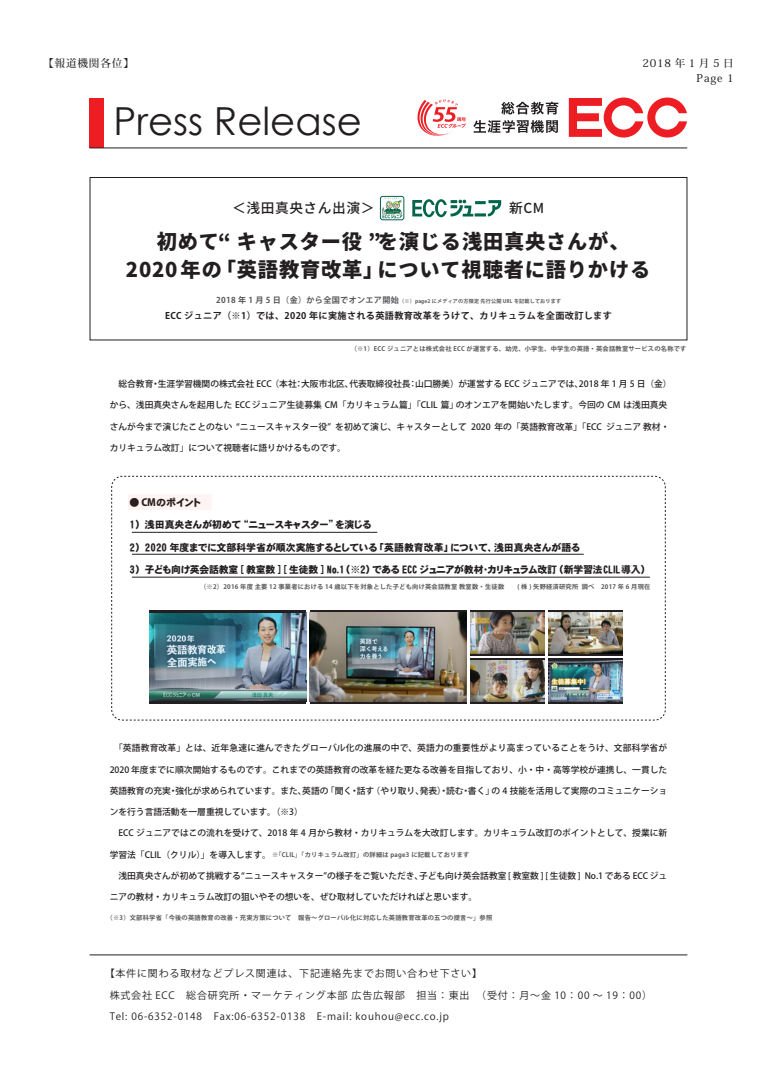
<style>
.page{position:relative;width:777px;height:1085px;background:#fff}
.page>*{position:absolute;margin:0;border:0;box-sizing:border-box;transform-origin:0 0}
.t1{font:38.62px "Century Gothic";color:#231f20}
.t2{font:900 20.25px/28.5px "Noto Sans CJ Kjp";letter-spacing:.04em;color:#231f20;text-align:center}
.t3{font:500 13.75px "Noto Sans CJ Kjp";letter-spacing:.04em;color:#231f20}
.t4{font:500 10.62px/15.4px "Koz Min Pro";letter-spacing:.08em;color:#231f20;text-align:right}
.t5{font:10px/21.2px "Koz Go Pro";letter-spacing:.08em;color:#231f20}
.t6{font:9.88px "HGP Heisei Kakugothictai W9";color:#231f20}
.t7{font:9.88px "HGP Heisei Kakugothictai W9";letter-spacing:-.02em;color:#231f20}
.t8{font:700 9.12px "Koz Go Pro";letter-spacing:.035em;color:#231f20}
.t9{font:500 8.75px "Koz Go Pro";color:#231f20}
.t10{font:500 8.75px "Koz Go Pro";letter-spacing:.025em;color:#231f20}
.t11{font:700 6.25px "Koz Go Pro";letter-spacing:.035em;color:#57585a}
.t12{font:700 5.12px "Koz Go Pro";letter-spacing:.035em;color:#57585a}
.s1{font-size:8.12px}
.s2{font-family:"Koz Go Pr 6 N";font-weight:800;font-size:10px}
</style>
<div class="page">
<div style="left:128px;top:494px;width:84px;height:16px;background:#fef4f4"></div>
<hr style="left:132px;top:554px;width:451px;height:1px;background:#231f20">
<svg style="left:417px;top:99px;width:49px;height:37px"></svg>
<svg style="left:569px;top:98px;width:118px;height:40px"></svg>
<svg style="left:501px;top:102px;width:57px;height:12px"></svg>
<svg style="left:473px;top:120px;width:85px;height:13px"></svg>
<div style="left:89px;top:98px;width:15px;height:50px;background:#ee1d23"></div>
<hr style="left:89px;top:148px;width:598px;height:1px;background:#231f20">
<hr style="left:90px;top:954px;width:597px;height:1px;background:#231f20">
<div style="left:90px;top:177px;width:597px;height:163px;border:1px solid #231f20"></div>
<img style="left:149px;top:613px;width:157px;height:88px">
<hr style="left:149px;top:610px;width:157px;height:3px;background:#231f20">
<hr style="left:149px;top:701px;width:157px;height:3px;background:#231f20">
<hr style="left:310px;top:610px;width:156px;height:3px;background:#231f20">
<hr style="left:310px;top:701px;width:156px;height:3px;background:#231f20">
<img style="left:310px;top:613px;width:156px;height:88px">
<img style="left:470px;top:612px;width:75px;height:42px">
<hr style="left:470px;top:610px;width:75px;height:2px;background:#231f20">
<hr style="left:470px;top:654px;width:75px;height:1px;background:#231f20">
<img style="left:470px;top:660px;width:75px;height:42px">
<hr style="left:470px;top:658px;width:75px;height:2px;background:#231f20">
<hr style="left:470px;top:702px;width:75px;height:2px;background:#231f20">
<img style="left:548px;top:612px;width:74px;height:42px">
<hr style="left:548px;top:610px;width:74px;height:2px;background:#231f20">
<hr style="left:548px;top:654px;width:74px;height:1px;background:#231f20">
<img style="left:548px;top:660px;width:74px;height:42px">
<hr style="left:548px;top:658px;width:74px;height:2px;background:#231f20">
<hr style="left:548px;top:702px;width:74px;height:2px;background:#231f20">
<hr style="left:132px;top:532px;width:245px;height:1px;background:#231f20">
<hr style="left:132px;top:577px;width:518px;height:1px;background:#231f20">
<div style="left:111px;top:476px;width:554px;height:244px;border:1px dashed #231f20;border-radius:11px"></div>
<div style="left:380px;top:196px;width:24px;height:24px;border:1px solid #02644b;border-radius:2px"></div>
<svg style="left:382px;top:197px;width:20px;height:22px"></svg>
<svg style="left:412px;top:199px;width:89px;height:18px"></svg>
<p class="t4" style="left:43px;top:55px;width:92px">【報道機関各位】</p>
<p class="t4" style="left:642px;top:55px;width:93px">2018年1月5日<br>Page 1</p>
<h1 class="t1" style="left:114px;top:94px;width:250px">Press Release</h1>
<h3 class="t3" style="left:232px;top:201px;width:144px">＜浅田真央さん出演＞</h3>
<h3 class="t3" style="left:509px;top:201px;width:37px">新CM</h3>
<h2 class="t2" style="left:126px;top:227px;width:526px">初めて“ キャスター役 ”を演じる浅田真央さんが、<br>2020年の「英語教育改革」について視聴者に語りかける</h2>
<p class="t8" style="left:165px;top:310px;width:448px">ECC ジュニア（※1）では、2020 年に実施される英語教育改革をうけて、カリキュラムを全面改訂します</p>
<p class="t12" style="left:216px;top:297px;width:346px"><span class="s1">2018 年 1 月 5 日（金）から全国でオンエア開始</span>（※）page2 にメディアの方限定 先行公開 URL を記載しております</p>
<p class="t11" style="left:351px;top:345px;width:337px">（※1）ECC ジュニアとは株式会社 ECC が運営する、幼児、小学生、中学生の英語・英会話教室サービスの名称です</p>
<p class="t9" style="left:110px;top:378px;width:563px">　総合教育・生涯学習機関の株式会社 ECC（本社：大阪市北区、代表取締役社長：山口勝美）が運営する ECC ジュニアでは、2018 年 1 月 5 日（金）</p>
<p class="t9" style="left:110px;top:400px;width:559px">から、浅田真央さんを起用した ECCジュニア生徒募集 CM「カリキュラム篇」「CLIL 篇」のオンエアを開始いたします。今回の CM は浅田真央</p>
<p class="t9" style="left:110px;top:421px;width:561px">さんが今まで演じたことのない “ニュースキャスター役” を初めて演じ、キャスターとして 2020 年の「英語教育改革」「ECC ジュニア 教材・</p>
<p class="t9" style="left:110px;top:442px;width:238px">カリキュラム改訂」について視聴者に語りかけるものです。</p>
<p class="t6" style="left:129px;top:497px;width:73px">● <span class="s2">CM</span>のポイント</p>
<p class="t6" style="left:129px;top:520px;width:243px">1）浅田真央さんが初めて “ニュースキャスター” を演じる</p>
<p class="t6" style="left:129px;top:542px;width:452px">2） 2020 年度までに文部科学省が順次実施するとしている「英語教育改革」について、浅田真央さんが語る</p>
<p class="t7" style="left:129px;top:565px;width:517px">3）子ども向け英会話教室 [ 教室数 ] [ 生徒数 ] No.1（※2）である ECC ジュニアが教材・カリキュラム改訂（新学習法CLIL導入）</p>
<p class="t11" style="left:200px;top:582px;width:452px">（※2）2016 年度 主要 12 事業者における 14 歳以下を対象とした子ども向け英会話教室 教室数・生徒数　　( 株 ) 矢野経済研究所 調べ　2017 年 6 月現在</p>
<p class="t10" style="left:110px;top:742px;width:559px">　「英語教育改革」とは、近年急速に進んできたグローバル化の進展の中で、英語力の重要性がより高まっていることをうけ、文部科学省が</p>
<p class="t9" style="left:110px;top:764px;width:559px">2020 年度までに順次開始するものです。これまでの英語教育の改革を経た更なる改善を目指しており、小・中・高等学校が連携し、一貫した</p>
<p class="t9" style="left:110px;top:785px;width:559px">英語教育の充実・強化が求められています。また、英語の「聞く・話す（やり取り、発表）・読む・書く」の 4 技能を活用して実際のコミュニケーショ</p>
<p class="t9" style="left:110px;top:806px;width:195px">ンを行う言語活動を一層重視しています。（※3）</p>
<p class="t9" style="left:110px;top:827px;width:559px">　ECC ジュニアではこの流れを受けて、2018 年 4 月から教材・カリキュラムを大改訂します。カリキュラム改訂のポイントとして、授業に新</p>
<p class="t9" style="left:110px;top:849px;width:163px">学習法「CLIL（クリル）」を導入します。</p>
<p class="t9" style="left:110px;top:870px;width:559px">　浅田真央さんが初めて挑戦する“ニュースキャスター”の様子をご覧いただき、子ども向け英会話教室 [ 教室数 ] [ 生徒数 ] No.1 である ECC ジュ</p>
<p class="t9" style="left:110px;top:891px;width:369px">ニアの教材・カリキュラム改訂の狙いやその想いを、ぜひ取材していただければと思います。</p>
<p class="t11" style="left:272px;top:851px;width:199px">※「CLIL」「カリキュラム改訂」の詳細は page3 に記載しております</p>
<p class="t11" style="left:107px;top:913px;width:387px">（※3）文部科学省「今後の英語教育の改善・充実方策について　報告～グローバル化に対応した英語教育改革の五つの提言～」参照</p>
<p class="t5" style="left:110px;top:963px;width:544px;text-indent:-5px">【本件に関わる取材などプレス関連は、下記連絡先までお問い合わせ下さい】<br>株式会社 ECC　総合研究所・マーケティング本部 広告広報部　担当：東出　（受付：月～金 10：00 ～ 19：00）<br>Tel: 06-6352-0148　Fax:06-6352-0138　E-mail: kouhou@ecc.co.jp</p>
</div>
